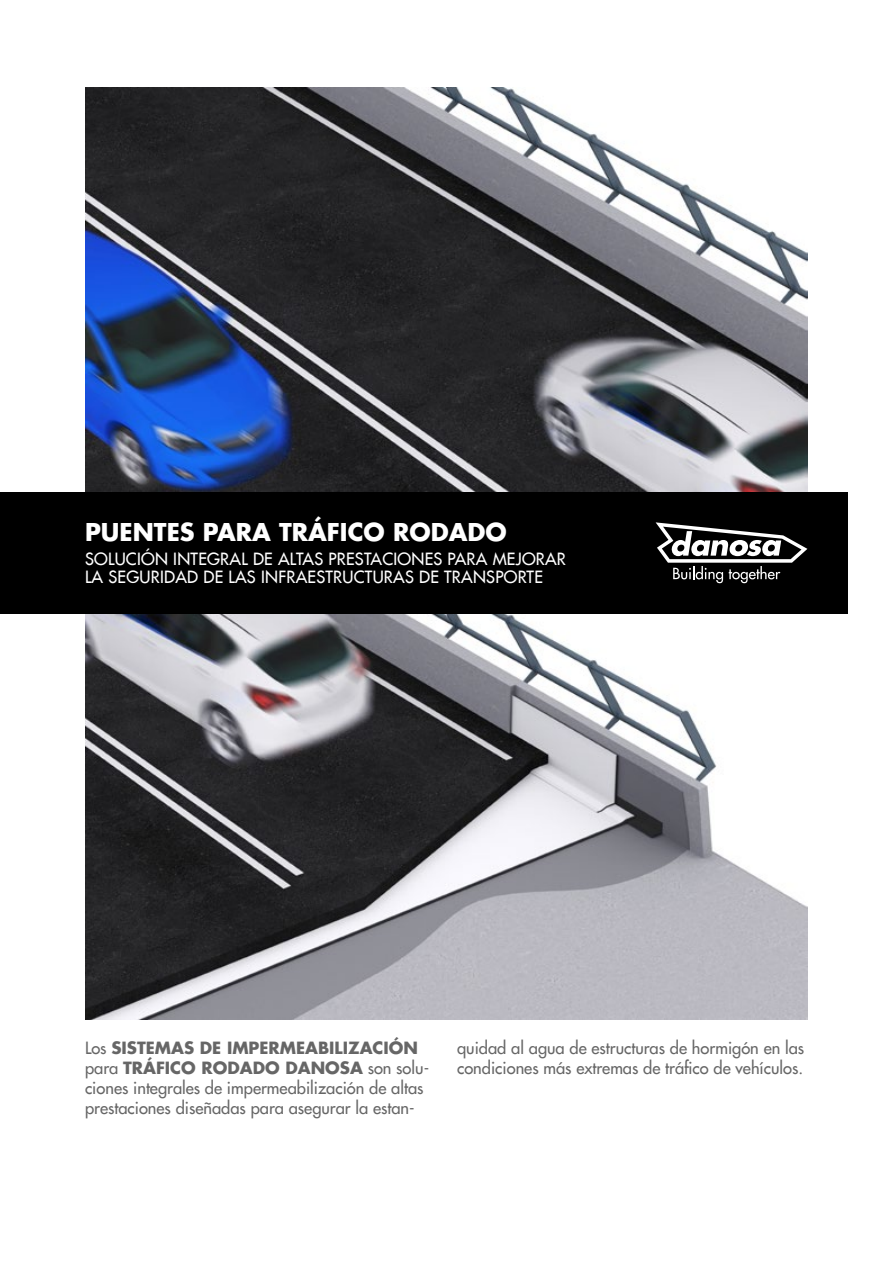
<style>
.page{position:relative;width:893px;height:1263px;background:#fff}
.page>*{position:absolute;margin:0;border:0;box-sizing:border-box;transform-origin:0 0}
.t1{font:700 24px "Futura AC";color:#fff}
.t2{font:16.5px/19.8px "Futura AC";color:#000}
.t3{font:16.5px/18px "Futura AC";letter-spacing:.015em;color:#fff}
.s1{font-weight:700}
</style>
<div class="page">
<img style="left:85px;top:87px;width:722px;height:405px">
<img style="left:85px;top:613px;width:722px;height:406px">
<div style="left:0;top:492px;width:848px;height:121px;background:#000"></div>
<svg style="left:656px;top:522px;width:151px;height:61px"></svg>
<h1 class="t1" style="left:85px;top:516px;width:423px">PUENTES PARA TRÁFICO RODADO</h1>
<p class="t3" style="left:85px;top:550px;width:482px">SOLUCIÓN INTEGRAL DE ALTAS PRESTACIONES PARA MEJORAR<br>LA SEGURIDAD DE LAS INFRAESTRUCTURAS DE TRANSPORTE</p>
<p class="t2" style="left:85px;top:1038px;width:346px">Los <span class="s1">SISTEMAS DE IMPERMEABILIZACIÓN </span>para <span class="s1">TRÁFICO RODADO DANOSA</span> son solu&shy;ciones integrales de impermeabilización de altas prestaciones diseñadas para asegurar la estan-</p>
<p class="t2" style="left:457px;top:1038px;width:349px">quidad al agua de estructuras de hormigón en las condiciones más extremas de tráfico de vehículos.</p>
</div>
